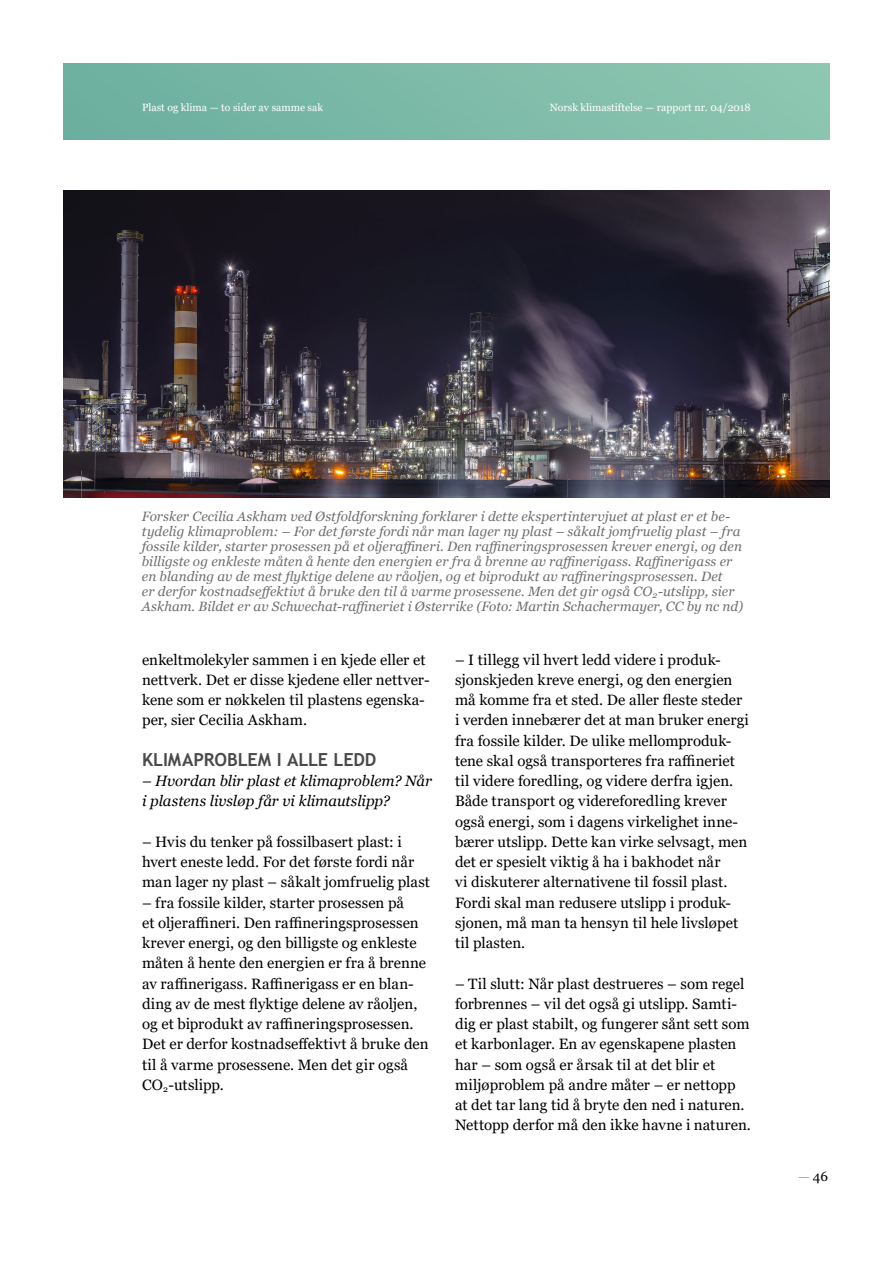
<style>
.page{position:relative;width:893px;height:1263px;background:#fff}
.page>*{position:absolute;margin:0;border:0;box-sizing:border-box;transform-origin:0 0}
.t1{font:700 18px "Trebuchet MS";letter-spacing:-.005em;color:#4a4a49}
.t2{font:15px/20.2px "Georgia";letter-spacing:.005em;color:#000}
.t3{font:italic 15px/20.2px "Georgia";color:#000}
.t4{font:italic 13.5px/15px "Georgia";letter-spacing:.005em;color:#706f6f}
.t5{font:13.5px "Georgia";color:#000}
.t6{font:10.5px "Georgia";color:#fff}
.s1{color:#6fc09f}
</style>
<div class="page">
<div style="left:64px;top:64px;width:765px;height:75px;background:linear-gradient(to right,#6caf9f,#8ec6b1)"></div>
<img style="left:64px;top:190px;width:765px;height:308px">
<p class="t6" style="left:142px;top:101px;width:183px">Plast og klima — to sider av samme sak</p>
<p class="t6" style="left:550px;top:101px;width:202px">Norsk klimastiftelse — rapport nr. 04/2018</p>
<p class="t4" style="left:142px;top:508px;width:603px">Forsker Cecilia Askham ved Østfoldforskning forklarer i dette ekspertintervjuet at plast er et be&shy;tydelig klimaproblem: – For det første fordi når man lager ny plast – såkalt jomfruelig plast – fra fossile kilder, starter prosessen på et oljeraffineri. Den raffineringsprosessen krever energi, og den billigste og enkleste måten å hente den energien er fra å brenne av raffinerigass. Raffinerigass er en blanding av de mest flyktige delene av råoljen, og et biprodukt av raffineringsprosessen. Det<br>er derfor kostnadseffektivt å bruke den til å varme prosessene. Men det gir også CO<sub>2</sub>-utslipp, sier Askham. Bildet er av Schwechat-raffineriet i Østerrike (Foto: Martin Schachermayer, CC by nc nd)</p>
<p class="t2" style="left:142px;top:650px;width:289px">enkeltmolekyler sammen i en kjede eller et nettverk. Det er disse kjedene eller nettver&shy;kene som er nøkkelen til plastens egenska&shy;per, sier Cecilia Askham.</p>
<p class="t1" style="left:142px;top:748px;width:236px">KLIMAPROBLEM I ALLE LEDD</p>
<p class="t3" style="left:142px;top:771px;width:291px">– Hvordan blir plast et klimaproblem? Når i plastens livsløp får vi klimautslipp?</p>
<p class="t2" style="left:142px;top:832px;width:290px">– Hvis du tenker på fossilbasert plast: i hvert eneste ledd. For det første fordi når man lager ny plast – såkalt jomfruelig plast</p>
<p class="t2" style="left:142px;top:893px;width:288px">– fra fossile kilder, starter prosessen på<br>et oljeraffineri. Den raffineringsprosessen krever energi, og den billigste og enkleste måten å hente den energien er fra å brenne av raffinerigass. Raffinerigass er en blan&shy;ding av de mest flyktige delene av råoljen, og et biprodukt av raffineringsprosessen.<br>Det er derfor kostnadseffektivt å bruke den til å varme prosessene. Men det gir også CO<sub>2</sub>-utslipp.</p>
<p class="t2" style="left:455px;top:650px;width:295px">– I tillegg vil hvert ledd videre i produk&shy;sjonskjeden kreve energi, og den energien må komme fra et sted. De aller fleste steder i verden innebærer det at man bruker energi fra fossile kilder. De ulike mellomproduk&shy;tene skal også transporteres fra raffineriet til videre foredling, og videre derfra igjen.<br>Både transport og videreforedling krever også energi, som i dagens virkelighet inne&shy;bærer utslipp. Dette kan virke selvsagt, men det er spesielt viktig å ha i bakhodet når<br>vi diskuterer alternativene til fossil plast.<br>Fordi skal man redusere utslipp i produk&shy;sjonen, må man ta hensyn til hele livsløpet til plasten.</p>
<p class="t2" style="left:455px;top:974px;width:297px">– Til slutt: Når plast destrueres – som regel forbrennes – vil det også gi utslipp. Samti&shy;dig er plast stabilt, og fungerer sånt sett som et karbonlager. En av egenskapene plasten har – som også er årsak til at det blir et miljøproblem på andre måter – er nettopp at det tar lang tid å bryte den ned i naturen.<br>Nettopp derfor må den ikke havne i naturen.</p>
<p class="t5" style="left:798px;top:1168px;width:32px"><span class="s1">—</span> 46</p>
</div>
